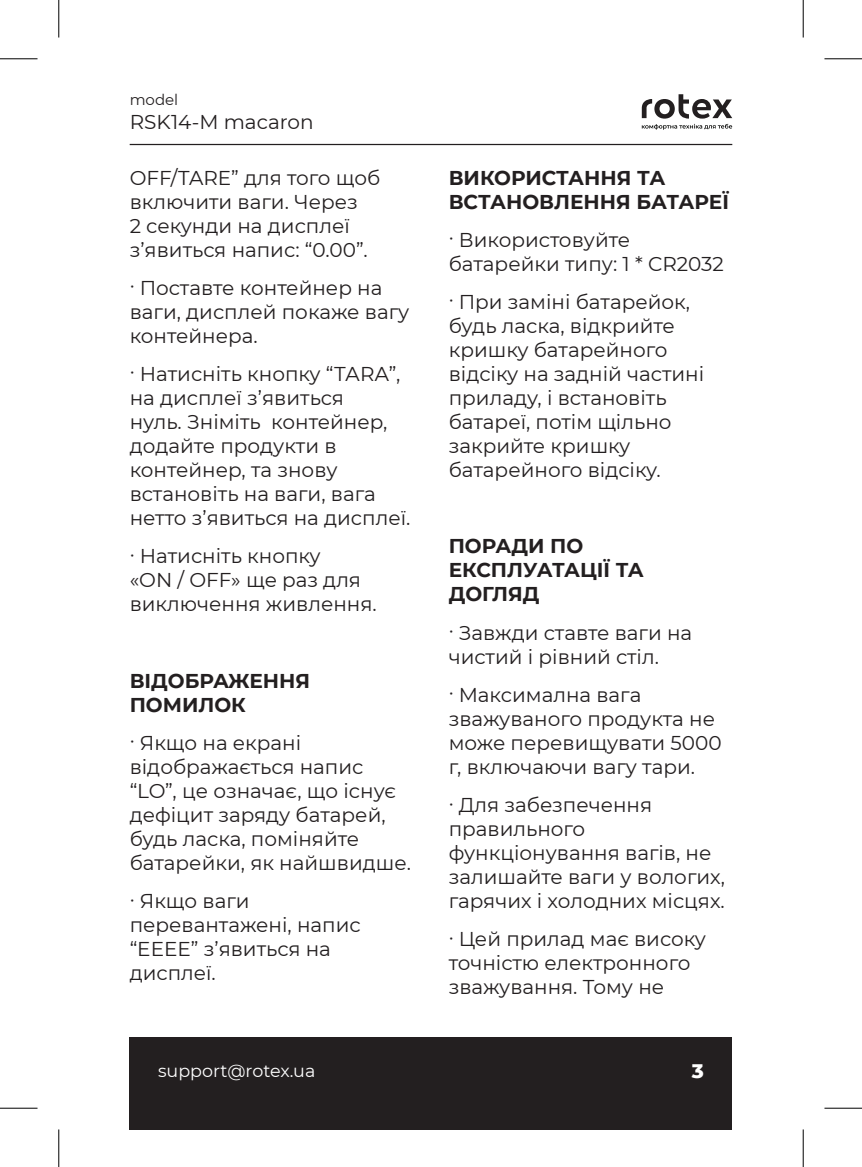
<style>
.page{position:relative;width:862px;height:1167px;background:#fff}
.page>*{position:absolute;margin:0;border:0;box-sizing:border-box;transform-origin:0 0}
.t1{font:20px/24px "Montserrat";color:#231f20}
.t2{font:700 20px/24px "Montserrat";color:#231f20}
.t3{font:800 20px "Montserrat";color:#fff}
.t4{font:17.5px "Montserrat";color:#fff}
.t5{font:15px "Montserrat";color:#231f20}
</style>
<div class="page">
<div style="left:130px;top:1037px;width:602px;height:92px;background:#231f20"></div>
<hr style="left:130px;top:144px;width:602px;height:1px;background:#231f20">
<svg style="left:642px;top:94px;width:90px;height:36px"></svg>
<hr style="left:0;top:58px;width:38px;height:1px;background:#000">
<hr style="left:824px;top:58px;width:38px;height:1px;background:#000">
<hr style="left:0;top:1107px;width:38px;height:1px;background:#000">
<hr style="left:824px;top:1107px;width:38px;height:1px;background:#000">
<hr style="left:58px;top:0;width:1px;height:37px;background:#000">
<hr style="left:58px;top:1129px;width:1px;height:37px;background:#000">
<hr style="left:802px;top:0;width:1px;height:37px;background:#000">
<hr style="left:802px;top:1129px;width:1px;height:37px;background:#000">
<p class="t5" style="left:130px;top:90px;width:50px">model</p>
<p class="t1" style="left:130px;top:110px;width:185px">RSK14-M macaron</p>
<p class="t1" style="left:130px;top:165px;width:252px">OFF/TARE” для того щоб включити ваги. Через<br>2 секунди на дисплеї з’явиться напис: “0.00”.</p>
<p class="t1" style="left:130px;top:275px;width:281px">· Поставте контейнер на ваги, дисплей покаже вагу контейнера.</p>
<p class="t1" style="left:130px;top:361px;width:282px">· Натисніть кнопку “ТАRА”, на дисплеї з’явиться<br>нуль. Зніміть контейнер, додайте продукти в контейнер, та знову встановіть на ваги, вага нетто з’явиться на дисплеї.</p>
<p class="t1" style="left:130px;top:543px;width:248px">· Натисніть кнопку<br>«ON / OFF» ще раз для виключення живлення.</p>
<p class="t2" style="left:130px;top:667px;width:182px">ВІДОБРАЖЕННЯ<br>ПОМИЛОК</p>
<p class="t1" style="left:130px;top:730px;width:283px">· Якщо на екрані відображається напис “LO”, це означає, що існує дефіцит заряду батарей, будь ласка, поміняйте батарейки, як найшвидше.</p>
<p class="t1" style="left:130px;top:888px;width:232px">· Якщо ваги перевантажені, напис “EEEE” з’явиться на дисплеї.</p>
<p class="t2" style="left:449px;top:164px;width:282px">ВИКОРИСТАННЯ ТА<br>ВСТАНОВЛЕННЯ БАТАРЕЇ</p>
<p class="t1" style="left:449px;top:227px;width:276px">· Використовуйте батарейки типу: 1 * CR2032</p>
<p class="t1" style="left:449px;top:289px;width:257px">· При заміні батарейок, будь ласка, відкрийте кришку батарейного відсіку на задній частині приладу, і встановіть батареї, потім щільно закрийте кришку батарейного відсіку.</p>
<p class="t2" style="left:449px;top:533px;width:197px">ПОРАДИ ПО<br>ЕКСПЛУАТАЦІЇ ТА<br>ДОГЛЯД</p>
<p class="t1" style="left:449px;top:620px;width:245px">· Завжди ставте ваги на чистий і рівний стіл.</p>
<p class="t1" style="left:449px;top:682px;width:274px">· Максимална вага зважуваного продукта не може перевищувати 5000 г, включаючи вагу тари.</p>
<p class="t1" style="left:449px;top:792px;width:278px">· Для забезпечення правильного функціонування вагів, не залишайте ваги у вологих, гарячих і холодних місцях.</p>
<p class="t1" style="left:449px;top:926px;width:259px">· Цей прилад має високу точністю електронного зважування. Тому не</p>
<p class="t4" style="left:158px;top:1058px;width:159px">support@rotex.ua</p>
<p class="t3" style="left:692px;top:1056px;width:14px">3</p>
</div>
